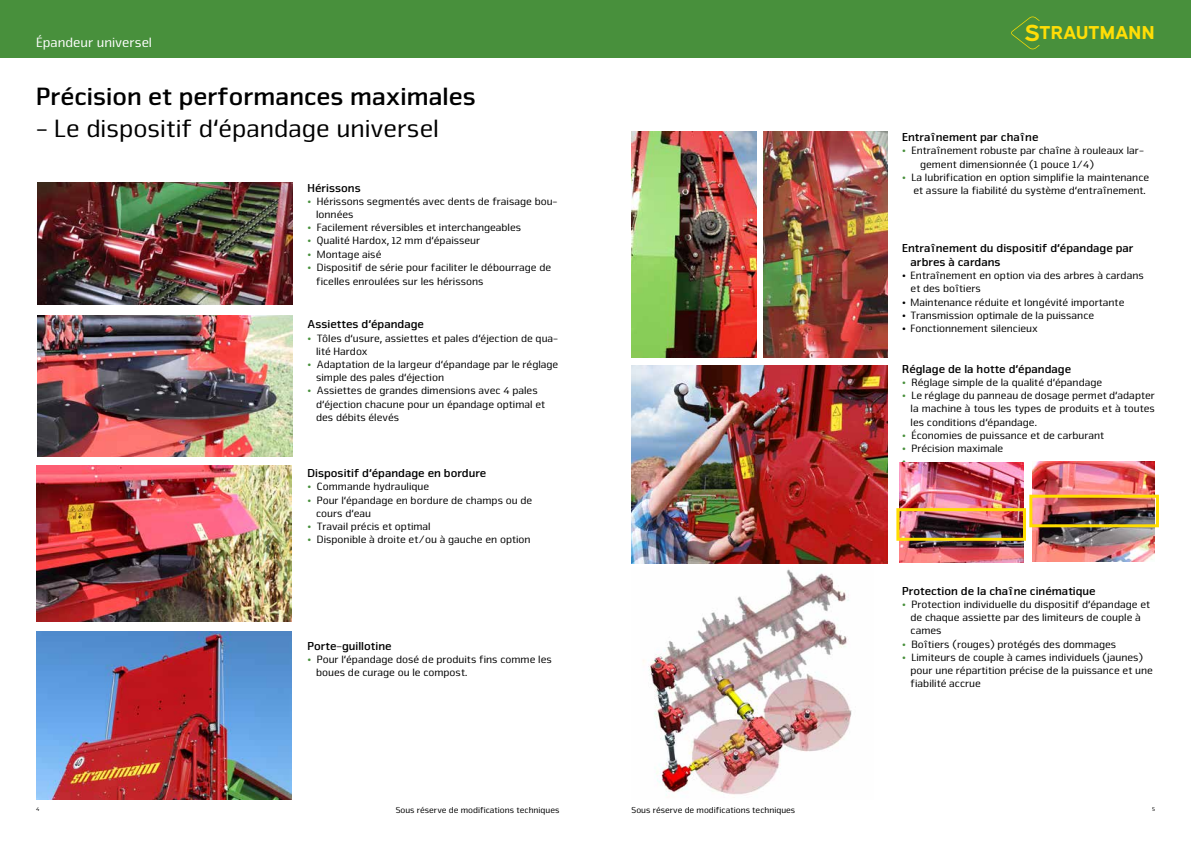
<style>
.page{position:relative;width:1191px;height:842px;background:#fff}
.page>*{position:absolute;margin:0;border:0;box-sizing:border-box;transform-origin:0 0}
.t1{font:700 26px "Nuri Pro";color:#000}
.t2{font:26px "Nuri Pro";color:#000}
.t3{font:700 18.7px "Expressway Rg";color:#ffdd06}
.t4{font:14px "Nuri Pro";color:#fff}
.t5{font:700 12px/14.4px "Nuri Pro";color:#000}
.t6{font:11px/13.2px "Nuri Pro";color:#000}
.t7{font:9px "Nuri Pro";color:#000}
.t8{font:6px "Nuri Pro";color:#000}
.s1{color:#48903c}
.s2{font-size:23.4px}
</style>
<div class="page">
<div style="left:0;top:0;width:1191px;height:57px;background:#48903c"></div>
<svg style="left:1011px;top:16px;width:28px;height:33px"></svg>
<img style="left:36px;top:632px;width:256px;height:167px">
<img style="left:37px;top:315px;width:256px;height:142px">
<img style="left:37px;top:182px;width:256px;height:123px">
<img style="left:36px;top:465px;width:256px;height:157px">
<img style="left:763px;top:132px;width:124px;height:225px">
<img style="left:631px;top:365px;width:256px;height:198px">
<img style="left:643px;top:569px;width:209px;height:227px">
<img style="left:631px;top:132px;width:126px;height:225px">
<img style="left:899px;top:462px;width:124px;height:100px">
<img style="left:1032px;top:461px;width:123px;height:100px">
<div style="left:896px;top:508px;width:130px;height:33px;border:3px solid #fd0"></div>
<div style="left:1029px;top:495px;width:130px;height:32px;border:3px solid #fd0"></div>
<p class="t4" style="left:36px;top:34px;width:118px">Épandeur universel</p>
<h1 class="t1" style="left:36px;top:81px;width:441px">Précision et performances maximales</h1>
<h1 class="t2" style="left:36px;top:113px;width:404px">- Le dispositif d‘épandage universel</h1>
<p class="t5" style="left:308px;top:180px;width:55px">Hérissons</p>
<p class="t6" style="left:316px;top:195px;width:243px;text-indent:-9px"><span class="s1">•</span> Hérissons segmentés avec dents de fraisage bou&shy;lonnées</p>
<p class="t6" style="left:308px;top:221px;width:215px"><span class="s1">•</span> Facilement réversibles et interchangeables</p>
<p class="t6" style="left:308px;top:234px;width:174px"><span class="s1">•</span> Qualité Hardox, 12 mm d‘épaisseur</p>
<p class="t6" style="left:308px;top:247px;width:75px"><span class="s1">•</span> Montage aisé</p>
<p class="t6" style="left:316px;top:260px;width:236px;line-height:14.4px;text-indent:-9px"><span class="s1">•</span> Dispositif de série pour faciliter le débourrage de ficelles enroulées sur les hérissons</p>
<p class="t5" style="left:308px;top:317px;width:118px">Assiettes d‘épandage</p>
<p class="t6" style="left:316px;top:331px;width:244px;text-indent:-9px"><span class="s1">•</span> Tôles d‘usure, assiettes et pales d‘éjection de qua&shy;lité Hardox</p>
<p class="t6" style="left:316px;top:358px;width:244px;text-indent:-9px"><span class="s1">•</span> Adaptation de la largeur d‘épandage par le réglage simple des pales d‘éjection</p>
<p class="t6" style="left:316px;top:384px;width:230px;text-indent:-9px"><span class="s1">•</span> Assiettes de grandes dimensions avec 4 pales d‘éjection chacune pour un épandage optimal et des débits élevés</p>
<p class="t5" style="left:308px;top:466px;width:180px">Dispositif d‘épandage en bordure</p>
<p class="t6" style="left:308px;top:480px;width:123px"><span class="s1">•</span> Commande hydraulique</p>
<p class="t6" style="left:316px;top:493px;width:218px;text-indent:-9px"><span class="s1">•</span> Pour l‘épandage en bordure de champs ou de cours d‘eau</p>
<p class="t6" style="left:308px;top:520px;width:125px"><span class="s1">•</span> Travail précis et optimal</p>
<p class="t6" style="left:308px;top:533px;width:224px"><span class="s1">•</span> Disponible à droite et/ou à gauche en option</p>
<p class="t5" style="left:308px;top:639px;width:86px">Porte-guillotine</p>
<p class="t6" style="left:316px;top:653px;width:237px;text-indent:-9px"><span class="s1">•</span> Pour l‘épandage dosé de produits fins comme les boues de curage ou le compost.</p>
<h2 class="t3" style="left:1024px;top:18px;width:132px"><span class="s2">S</span>TRAUTMANN</h2>
<p class="t5" style="left:902px;top:130px;width:138px">Entraînement par chaîne</p>
<p class="t6" style="left:920px;top:144px;width:225px;text-indent:-18px"><span class="s1">•</span> Entraînement robuste par chaîne à rouleaux lar&shy;gement dimensionnée (1 pouce 1/4)</p>
<p class="t6" style="left:913px;top:171px;width:237px;text-indent:-11px"><span class="s1">•</span> La lubrification en option simplifie la maintenance et assure la fiabilité du système d‘entraînement.</p>
<p class="t5" style="left:910px;top:240px;width:224px;text-indent:-9px">Entraînement du dispositif d‘épandage par arbres à cardans</p>
<p class="t6" style="left:910px;top:269px;width:235px;text-indent:-9px">• Entraînement en option via des arbres à cardans et des boîtiers</p>
<p class="t6" style="left:902px;top:296px;width:224px">• Maintenance réduite et longévité importante</p>
<p class="t6" style="left:902px;top:309px;width:194px">• Transmission optimale de la puissance</p>
<p class="t6" style="left:902px;top:322px;width:137px">• Fonctionnement silencieux</p>
<p class="t5" style="left:902px;top:362px;width:171px">Réglage de la hotte d‘épandage</p>
<p class="t6" style="left:902px;top:376px;width:202px"><span class="s1">•</span> Réglage simple de la qualité d‘épandage</p>
<p class="t6" style="left:910px;top:389px;width:246px;text-align:justify;text-indent:-9px"><span class="s1">•</span> Le réglage du panneau de dosage permet d‘adapter la machine à tous les types de produits et à toutes les conditions d‘épandage.</p>
<p class="t6" style="left:902px;top:429px;width:204px"><span class="s1">•</span> Économies de puissance et de carburant</p>
<p class="t6" style="left:902px;top:442px;width:103px"><span class="s1">•</span> Précision maximale <span class="s1">•</span></p>
<p class="t5" style="left:902px;top:584px;width:195px">Protection de la chaîne cinématique</p>
<p class="t6" style="left:910px;top:598px;width:241px;text-indent:-9px"><span class="s1">•</span> Protection individuelle du dispositif d‘épandage et de chaque assiette par des limiteurs de couple à cames</p>
<p class="t6" style="left:902px;top:638px;width:216px"><span class="s1">•</span> Boîtiers (rouges) protégés des dommages</p>
<p class="t6" style="left:910px;top:651px;width:244px;text-indent:-9px"><span class="s1">•</span> Limiteurs de couple à cames individuels (jaunes) pour une répartition précise de la puissance et une fiabilité accrue</p>
<p class="t7" style="left:396px;top:805px;width:165px">Sous réserve de modifications techniques</p>
<p class="t7" style="left:631px;top:805px;width:165px">Sous réserve de modifications techniques</p>
<p class="t8" style="left:36px;top:805px;width:5px">4</p>
<p class="t8" style="left:1152px;top:805px;width:4px">5</p>
</div>
